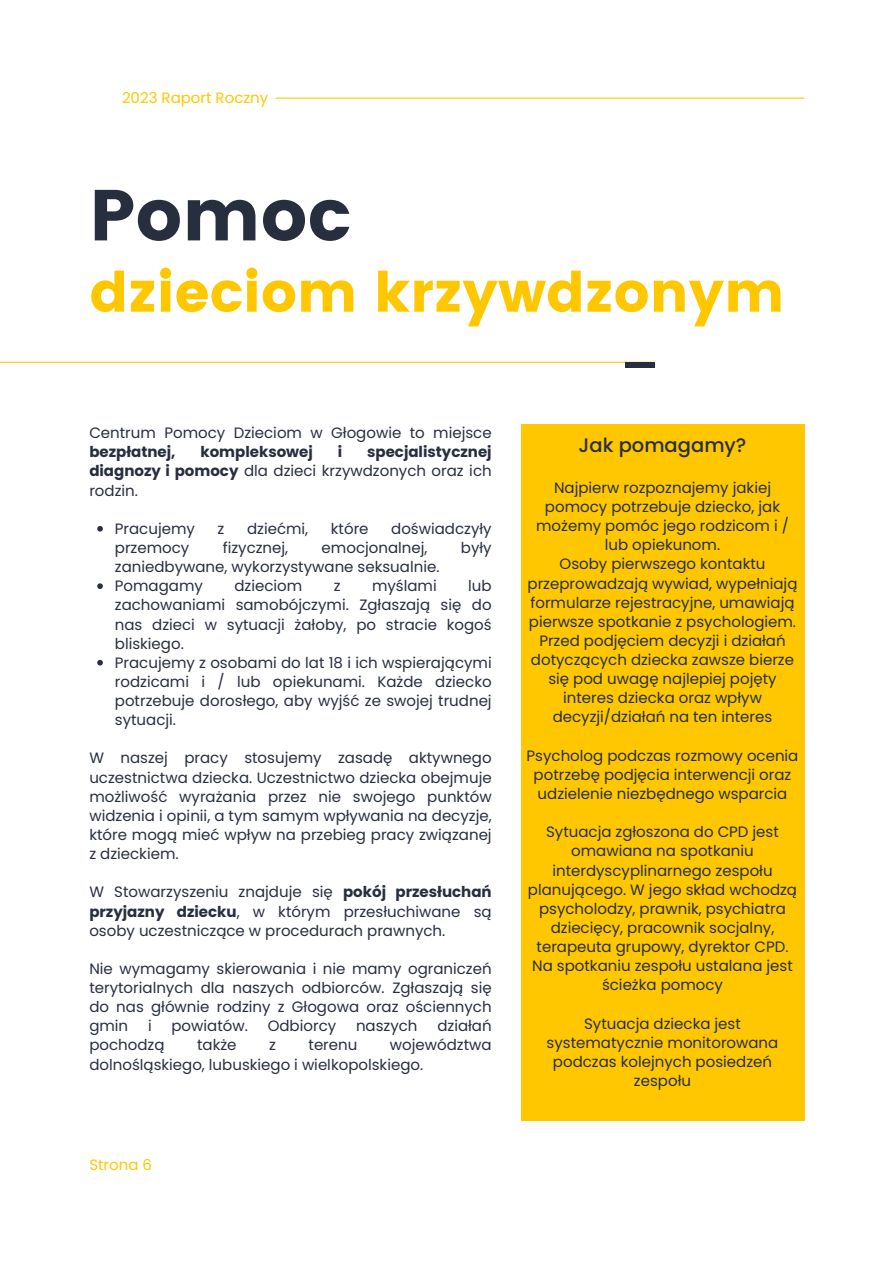
<style>
.page{position:relative;width:894px;height:1264px;background:#fff}
.page>*{position:absolute;margin:0;border:0;box-sizing:border-box;transform-origin:0 0}
.t1{font:72px "Poppins";color:#272e3e}
.t2{font:55.5px "Poppins";color:#ffc700}
.t3{font:500 19.5px "Poppins";color:#272e3e}
.t4{font:15px/19.2px "Poppins";color:#272e3e;text-align:justify}
.t5{font:15px "Poppins";color:#ffc700}
.t6{font:700 15px "Poppins";color:#272e3e}
.s1{font-weight:700}
</style>
<div class="page">
<hr style="left:0;top:362px;width:654px;height:1px;background:#ffc700">
<div style="left:625px;top:362px;width:29px;height:5px;background:#272e3e"></div>
<hr style="left:275px;top:98px;width:529px;height:1px;background:#ffc700">
<div style="left:520px;top:424px;width:284px;height:695px;background:#ffc700"></div>
<svg style="left:97px;top:526px;width:6px;height:5px"></svg>
<svg style="left:97px;top:583px;width:6px;height:6px"></svg>
<svg style="left:97px;top:660px;width:6px;height:5px"></svg>
<p class="t5" style="left:122px;top:87px;width:148px">2023 Raport Roczny</p>
<p class="t1" style="left:89px;top:173px;width:263px">Pomoc</p>
<p class="t2" style="left:89px;top:260px;width:696px">dzieciom krzywdzonym</p>
<p class="t4" style="left:89px;top:423px;width:403px">Centrum Pomocy Dzieciom w Głogowie to miejsce <span class="s1">bezpłatnej,</span></p>
<p class="t4" style="left:89px;top:442px;width:404px;text-indent:278px"><span class="s1">specjalistycznej diagnozy i pomocy</span> dla dzieci krzywdzonych oraz ich rodzin.</p>
<p class="t4" style="left:115px;top:519px;width:82px">Pracujemy</p>
<p class="t4" style="left:217px;top:519px;width:8px">z</p>
<p class="t4" style="left:247px;top:519px;width:63px">dziećmi,</p>
<p class="t4" style="left:331px;top:519px;width:39px">które</p>
<p class="t4" style="left:391px;top:519px;width:102px">doświadczyły</p>
<p class="t4" style="left:115px;top:538px;width:76px">przemocy</p>
<p class="t4" style="left:223px;top:538px;width:67px">fizycznej,</p>
<p class="t4" style="left:321px;top:538px;width:107px">emocjonalnej,</p>
<p class="t4" style="left:461px;top:538px;width:32px">były</p>
<p class="t4" style="left:115px;top:557px;width:326px">zaniedbywane, wykorzystywane seksualnie.</p>
<p class="t4" style="left:115px;top:576px;width:90px">Pomagamy</p>
<p class="t4" style="left:234px;top:576px;width:69px">dzieciom</p>
<p class="t4" style="left:333px;top:576px;width:8px">z</p>
<p class="t4" style="left:372px;top:576px;width:66px">myślami</p>
<p class="t6" style="left:200px;top:441px;width:114px">kompleksowej</p>
<p class="t6" style="left:338px;top:441px;width:6px">i</p>
<p class="t4" style="left:115px;top:576px;width:378px;text-indent:353px">lub zachowaniami samobójczymi. Zgłaszają się do nas dzieci w sytuacji żałoby, po stracie kogoś bliskiego.</p>
<h3 class="t4" style="left:115px;top:653px;width:378px">Pracujemy z osobami do lat 18 i ich wspierającymi rodzicami i / lub opiekunami. Każde dziecko potrzebuje dorosłego, aby wyjść ze swojej trudnej sytuacji.</h3>
<p class="t4" style="left:89px;top:748px;width:404px">W naszej pracy stosujemy zasadę aktywnego uczestnictwa dziecka. Uczestnictwo dziecka obejmuje możliwość wyrażania przez nie swojego punktów widzenia i opinii, a tym samym wpływania na decyzje, które mogą mieć wpływ na przebieg pracy związanej z dzieckiem.</p>
<p class="t4" style="left:89px;top:882px;width:404px">W Stowarzyszeniu znajduje się <span class="s1">pokój przesłuchań przyjazny dziecku</span>, w którym przesłuchiwane są osoby uczestniczące w procedurach prawnych.</p>
<p class="t4" style="left:89px;top:959px;width:404px">Nie wymagamy skierowania i nie mamy ograniczeń terytorialnych dla naszych odbiorców. Zgłaszają się do nas głównie rodziny z Głogowa oraz ościennych gmin</p>
<p class="t4" style="left:148px;top:1016px;width:5px">i</p>
<p class="t4" style="left:171px;top:1016px;width:78px">powiatów.</p>
<p class="t4" style="left:267px;top:1016px;width:70px">Odbiorcy</p>
<p class="t4" style="left:356px;top:1016px;width:63px">naszych</p>
<p class="t4" style="left:437px;top:1016px;width:56px">działań</p>
<p class="t4" style="left:89px;top:1035px;width:77px">pochodzą</p>
<p class="t4" style="left:197px;top:1035px;width:41px">także</p>
<p class="t4" style="left:269px;top:1035px;width:8px">z</p>
<p class="t4" style="left:308px;top:1035px;width:50px">terenu</p>
<p class="t4" style="left:89px;top:1035px;width:404px;text-indent:300px">województwa dolnośląskiego, lubuskiego i wielkopolskiego.</p>
<p class="t5" style="left:89px;top:1154px;width:64px">Strona 6</p>
<p class="t3" style="left:578px;top:432px;width:169px">Jak pomagamy?</p>
<h1 class="t4" style="left:536px;top:478px;width:254px;text-align:center">Najpierw rozpoznajemy jakiej pomocy potrzebuje dziecko, jak możemy pomóc jego rodzicom i / lub opiekunom.</h1>
<h2 class="t4" style="left:527px;top:554px;width:271px;text-align:center">Osoby pierwszego kontaktu przeprowadzają wywiad, wypełniają formularze rejestracyjne, umawiają pierwsze spotkanie z psychologiem.<br>Przed podjęciem decyzji i działań dotyczących dziecka zawsze bierze się pod uwagę najlepiej pojęty interes dziecka oraz wpływ decyzji/działań na ten interes</h2>
<p class="t4" style="left:526px;top:745px;width:273px;text-align:center">Psycholog podczas rozmowy ocenia potrzebę podjęcia interwencji oraz udzielenie niezbędnego wsparcia</p>
<p class="t4" style="left:528px;top:822px;width:270px;text-align:center">Sytuacja zgłoszona do CPD jest omawiana na spotkaniu interdyscyplinarnego zespołu planującego. W jego skład wchodzą psycholodzy, prawnik, psychiatra dziecięcy, pracownik socjalny, terapeuta grupowy, dyrektor CPD.<br>Na spotkaniu zespołu ustalana jest ścieżka pomocy</p>
<p class="t4" style="left:546px;top:1013px;width:233px;text-align:center">Sytuacja dziecka jest systematycznie monitorowana podczas kolejnych posiedzeń zespołu</p>
</div>
